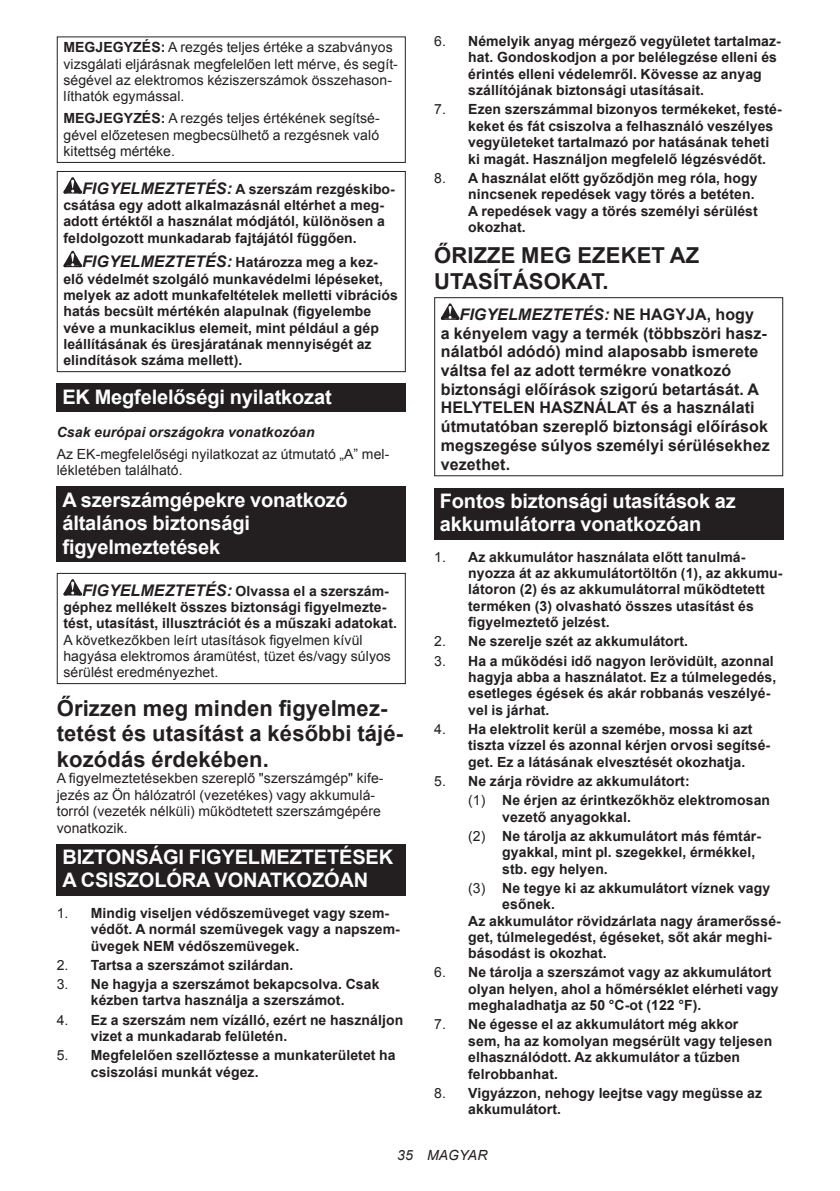
<style>
.page{position:relative;width:840px;height:1191px;background:#fff}
.page>*{position:absolute;margin:0;border:0;box-sizing:border-box;transform-origin:0 0}
.t1{font:700 22px/25.8px "Arial";letter-spacing:.005em;color:#231f20}
.t2{font:700 20px/23.4px "Arial";letter-spacing:-.01em;color:#fff}
.t3{font:700 16px/18.8px "Arial";letter-spacing:.005em;color:#231f20}
.t4{font:700 14px/16.4px "Arial";letter-spacing:.005em;color:#231f20}
.t5{font:14px/16.4px "Arial";letter-spacing:.005em;color:#231f20}
.t6{font:italic 700 14px "Arial";letter-spacing:.005em;color:#231f20}
.t7{font:italic 14px "Arial";letter-spacing:.005em;color:#231f20}
.s1{font-weight:700}
.s2{font-style:italic;font-size:16px}
.s3{font-weight:400}
.s4{font-style:italic}
</style>
<div class="page">
<div style="left:57px;top:36px;width:348px;height:127px;border:1px solid #231f20"></div>
<svg style="left:63px;top:177px;width:19px;height:17px"></svg>
<svg style="left:63px;top:251px;width:19px;height:16px"></svg>
<div style="left:57px;top:171px;width:348px;height:201px;border:1px solid #231f20"></div>
<div style="left:57px;top:383px;width:348px;height:29px;background:#231f20"></div>
<div style="left:57px;top:487px;width:348px;height:75px;background:#231f20"></div>
<svg style="left:63px;top:579px;width:19px;height:16px"></svg>
<div style="left:57px;top:573px;width:348px;height:111px;border:1px solid #231f20"></div>
<div style="left:57px;top:844px;width:348px;height:52px;background:#231f20"></div>
<svg style="left:440px;top:303px;width:19px;height:17px"></svg>
<div style="left:434px;top:297px;width:348px;height:179px;border:1px solid #231f20"></div>
<div style="left:434px;top:487px;width:348px;height:52px;background:#231f20"></div>
<p class="t5" style="left:63px;top:39px;width:336px"><span class="s1">MEGJEGYZÉS:</span> A rezgés teljes értéke a szabványos vizsgálati eljárásnak megfelelően lett mérve, és segít&shy;ségével az elektromos kéziszerszámok összehason&shy;líthatók egymással.</p>
<p class="t5" style="left:63px;top:110px;width:317px;text-align:justify"><span class="s1">MEGJEGYZÉS:</span> A rezgés teljes értékének segítsé&shy;gével előzetesen megbecsülhető a rezgésnek való kitettség mértéke.</p>
<p class="t4" style="left:63px;top:181px;width:333px;text-indent:19px"><span class="s2">FIGYELMEZTETÉS:</span> A szerszám rezgéskibo&shy;csátása egy adott alkalmazásnál eltérhet a meg&shy;adott értéktől a használat módjától, különösen a feldolgozott munkadarab fajtájától függően.</p>
<p class="t4" style="left:63px;top:254px;width:336px;text-indent:19px"><span class="s2">FIGYELMEZTETÉS:</span> Határozza meg a kez&shy;elő védelmét szolgáló munkavédelmi lépéseket, melyek az adott munkafeltételek melletti vibrációs hatás becsült mértékén alapulnak (figyelembe véve a munkaciklus elemeit, mint például a gép leállításának és üresjáratának mennyiségét az elindítások száma mellett).</p>
<h2 class="t2" style="left:62px;top:385px;width:270px">EK Megfelelőségi nyilatkozat</h2>
<p class="t6" style="left:57px;top:422px;width:259px">Csak európai országokra vonatkozóan</p>
<p class="t5" style="left:57px;top:446px;width:334px">Az EK-megfelelőségi nyilatkozat az útmutató „A” mel&shy;lékletében található.</p>
<h2 class="t2" style="left:62px;top:488px;width:287px">A szerszámgépekre vonatkozó általános biztonsági figyelmeztetések</h2>
<p class="t4" style="left:63px;top:583px;width:335px;text-indent:19px"><span class="s2">FIGYELMEZTETÉS:</span> Olvassa el a szerszám&shy;géphez mellékelt összes biztonsági figyelmezte&shy;tést, utasítást, illusztrációt és a műszaki adatokat.</p>
<p class="t5" style="left:63px;top:631px;width:329px">A következőkben leírt utasítások figyelmen kívül hagyása elektromos áramütést, tüzet és/vagy súlyos sérülést eredményezhet.</p>
<h1 class="t1" style="left:57px;top:695px;width:347px">Őrizzen meg minden figyelmez&shy;tetést és utasítást a későbbi tájé&shy;kozódás érdekében.</h1>
<p class="t5" style="left:57px;top:770px;width:328px">A figyelmeztetésekben szereplő "szerszámgép" kife&shy;jezés az Ön hálózatról (vezetékes) vagy akkumulá&shy;torról (vezeték nélküli) működtetett szerszámgépére vonatkozik.</p>
<h2 class="t2" style="left:62px;top:845px;width:332px">BIZTONSÁGI FIGYELMEZTETÉSEK<br>A CSISZOLÓRA VONATKOZÓAN</h2>
<p class="t4" style="left:91px;top:905px;width:310px;text-indent:-34px"><span class="s3">1.</span> Mindig viseljen védőszemüveget vagy szem&shy;védőt. A normál szemüvegek vagy a napszem&shy;üvegek NEM védőszemüvegek.</p>
<p class="t4" style="left:57px;top:957px;width:238px"><span class="s3">2.</span> Tartsa a szerszámot szilárdan.</p>
<p class="t4" style="left:57px;top:976px;width:324px;text-align:center"><span class="s3">3.</span> Ne hagyja a szerszámot bekapcsolva. Csak kézben tartva használja a szerszámot.</p>
<p class="t4" style="left:91px;top:1012px;width:314px;text-indent:-34px"><span class="s3">4.</span> Ez a szerszám nem vízálló, ezért ne használjon vizet a munkadarab felületén.</p>
<p class="t4" style="left:91px;top:1047px;width:306px;text-indent:-34px"><span class="s3">5.</span> Megfelelően szellőztesse a munkaterületet ha csiszolási munkát végez.</p>
<p class="t4" style="left:468px;top:33px;width:314px;text-indent:-34px"><span class="s3">6.</span> Némelyik anyag mérgező vegyületet tartalmaz&shy;hat. Gondoskodjon a por belélegzése elleni és érintés elleni védelemről. Kövesse az anyag szállítójának biztonsági utasításait.</p>
<p class="t4" style="left:468px;top:102px;width:315px;text-indent:-34px"><span class="s3">7.</span> Ezen szerszámmal bizonyos termékeket, festé&shy;keket és fát csiszolva a felhasználó veszélyes vegyületeket tartalmazó por hatásának teheti ki magát. Használjon megfelelő légzésvédőt.</p>
<p class="t4" style="left:468px;top:170px;width:291px;text-indent:-34px"><span class="s3">8.</span> A használat előtt győződjön meg róla, hogy nincsenek repedések vagy törés a betéten.<br>A repedések vagy a törés személyi sérülést okozhat.</p>
<h1 class="t1" style="left:434px;top:243px;width:266px">ŐRIZZE MEG EZEKET AZ<br>UTASÍTÁSOKAT.</h1>
<p class="t3" style="left:440px;top:305px;width:330px;text-indent:19px"><span class="s4">FIGYELMEZTETÉS:</span> NE HAGYJA, hogy<br>a kényelem vagy a termék (többszöri hasz&shy;nálatból adódó) mind alaposabb ismerete váltsa fel az adott termékre vonatkozó biztonsági előírások szigorú betartását. A HELYTELEN HASZNÁLAT és a használati útmutatóban szereplő biztonsági előírások megszegése súlyos személyi sérülésekhez vezethet.</p>
<h2 class="t2" style="left:439px;top:489px;width:297px">Fontos biztonsági utasítások az akkumulátorra vonatkozóan</h2>
<p class="t4" style="left:468px;top:549px;width:315px;text-indent:-34px"><span class="s3">1.</span> Az akkumulátor használata előtt tanulmá&shy;nyozza át az akkumulátortöltőn (1), az akkumu&shy;látoron (2) és az akkumulátorral működtetett terméken (3) olvasható összes utasítást és figyelmeztető jelzést.</p>
<p class="t4" style="left:434px;top:633px;width:255px"><span class="s3">2.</span> Ne szerelje szét az akkumulátort.</p>
<p class="t4" style="left:468px;top:653px;width:309px;text-indent:-34px"><span class="s3">3.</span> Ha a működési idő nagyon lerövidült, azonnal hagyja abba a használatot. Ez a túlmelegedés, esetleges égések és akár robbanás veszélyé&shy;vel is járhat.</p>
<p class="t4" style="left:468px;top:721px;width:303px;text-indent:-34px"><span class="s3">4.</span> Ha elektrolit kerül a szemébe, mossa ki azt tiszta vízzel és azonnal kérjen orvosi segítsé&shy;get. Ez a látásának elvesztését okozhatja.</p>
<p class="t4" style="left:468px;top:772px;width:303px;line-height:19.2px;text-indent:-34px"><span class="s3">5.</span> Ne zárja rövidre az akkumulátort:<br><span class="s3">(1)</span> Ne érjen az érintkezőkhöz elektromosan</p>
<p class="t4" style="left:468px;top:807px;width:294px;line-height:19.2px;text-indent:34px">vezető anyagokkal.<br><span class="s3">(2)</span> Ne tárolja az akkumulátort más fémtár-</p>
<p class="t4" style="left:502px;top:844px;width:254px">gyakkal, mint pl. szegekkel, érmékkel, stb. egy helyen.</p>
<p class="t4" style="left:468px;top:880px;width:303px"><span class="s3">(3)</span> Ne tegye ki az akkumulátort víznek vagy</p>
<p class="t4" style="left:502px;top:896px;width:54px">esőnek.</p>
<p class="t4" style="left:468px;top:912px;width:314px">Az akkumulátor rövidzárlata nagy áramerőssé-</p>
<p class="t4" style="left:468px;top:929px;width:305px">get, túlmelegedést, égéseket, sőt akár meghi-</p>
<p class="t4" style="left:468px;top:945px;width:140px">básodást is okozhat.</p>
<p class="t4" style="left:468px;top:964px;width:312px;text-indent:-34px"><span class="s3">6.</span> Ne tárolja a szerszámot vagy az akkumulátort olyan helyen, ahol a hőmérséklet elérheti vagy meghaladhatja az 50 °C-ot (122 °F).</p>
<p class="t4" style="left:468px;top:1016px;width:305px;text-indent:-34px"><span class="s3">7.</span> Ne égesse el az akkumulátort még akkor sem, ha az komolyan megsérült vagy teljesen elhasználódott. Az akkumulátor a tűzben felrobbanhat.</p>
<p class="t4" style="left:468px;top:1085px;width:295px;text-indent:-34px"><span class="s3">8.</span> Vigyázzon, nehogy leejtse vagy megüsse az akkumulátort.</p>
<p class="t7" style="left:397px;top:1146px;width:92px">35 MAGYAR</p>
</div>
